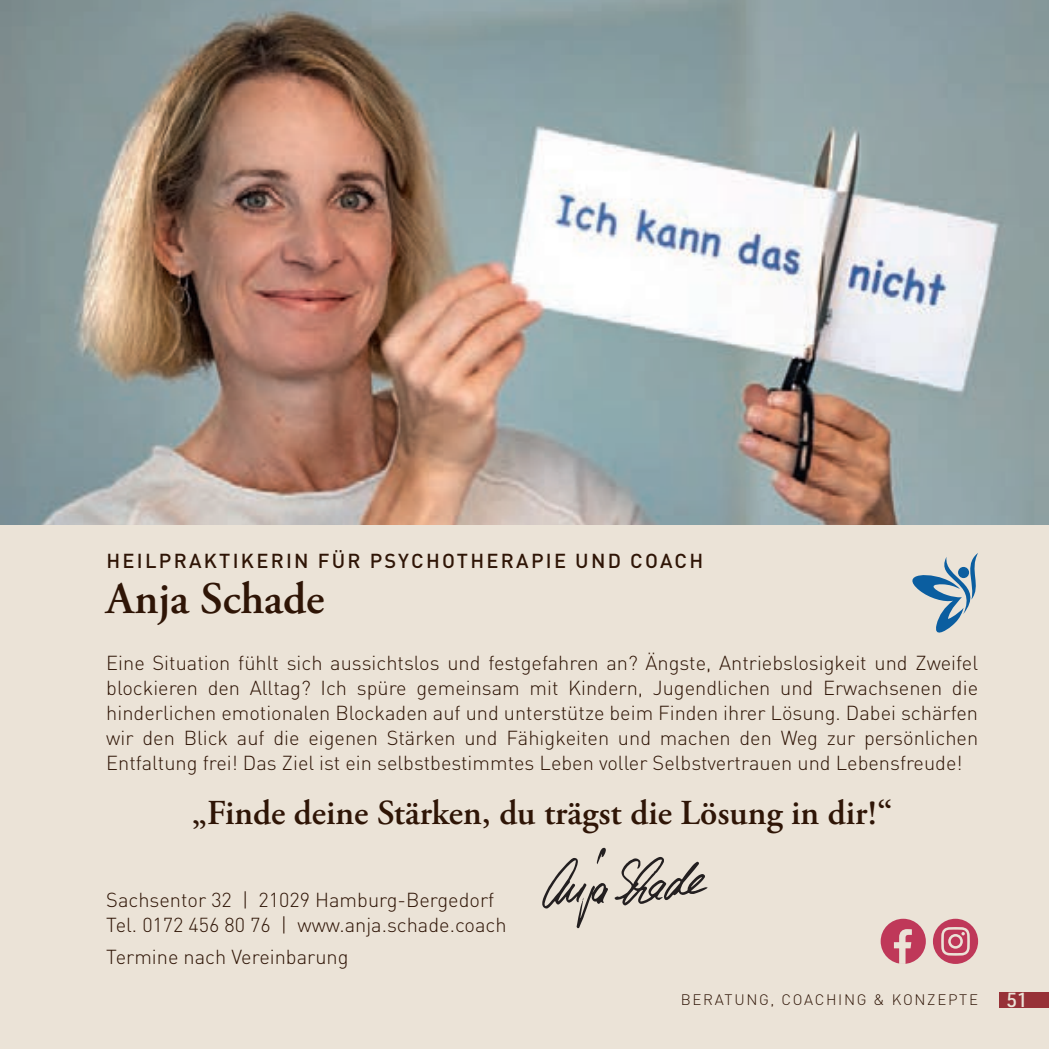
<style>
.page{position:relative;width:1049px;height:1049px;background:#ebe3d7}
.page>*{position:absolute;margin:0;border:0;box-sizing:border-box;transform-origin:0 0}
.M_Name{font:600 45px "Adobe Garamond Pro";color:#2f1506}
.t1{font:600 35px "Adobe Garamond Pro";color:#2f1506}
.t2{font:300 20px/25px "DIN";color:#2f1506;text-align:justify}
.Sub_ohne_Abstand{font:500 20px "DIN";letter-spacing:.115em;color:#2f1506}
.t3{font:500 20px "URWDIN";color:#ebe3d7}
.t4{font:300 15px "DIN";letter-spacing:.115em;color:#2f1506}
</style>
<div class="page">
<div style="left:933px;top:919px;width:45px;height:45px;background:#bf3859;border-radius:50%"></div>
<svg style="left:941px;top:927px;width:29px;height:29px"></svg>
<svg style="left:614px;top:856px;width:94px;height:49px"></svg>
<svg style="left:542px;top:847px;width:66px;height:81px"></svg>
<div style="left:881px;top:919px;width:45px;height:45px;background:#bf3859;border-radius:50%"></div>
<svg style="left:894px;top:929px;width:18px;height:35px"></svg>
<svg style="left:912px;top:553px;width:66px;height:79px"></svg>
<img style="left:0;top:0;width:1049px;height:524px">
<div style="left:999px;top:992px;width:50px;height:15px;background:#973137"></div>
<p class="Sub_ohne_Abstand" style="left:106px;top:548px;width:598px">HEILPRAKTIKERIN FÜR PSYCHOTHERAPIE UND COACH</p>
<p class="M_Name" style="left:106px;top:573px;width:220px">Anja Schade</p>
<p class="t2" style="left:106px;top:650px;width:873px">Eine Situation fühlt sich aussichtslos und festgefahren an? Ängste, Antriebslosigkeit und Zweifel blockieren den Alltag? Ich spüre gemeinsam mit Kindern, Jugendlichen und Erwachsenen die hinderlichen emotionalen Blockaden auf und unterstütze beim Finden ihrer Lösung. Dabei schärfen wir den Blick auf die eigenen Stärken und Fähigkeiten und machen den Weg zur persönlichen Entfaltung frei! Das Ziel ist ein selbstbestimmtes Leben voller Selbstvertrauen und Lebensfreude!</p>
<p class="t1" style="left:192px;top:792px;width:702px">„Finde deine Stärken, du trägst die Lösung in dir!“</p>
<p class="t2" style="left:106px;top:887px;width:389px">Sachsentor 32 | 21029 Hamburg-Bergedorf</p>
<p class="t2" style="left:106px;top:912px;width:402px">Tel. 0172 456 80 76 | www.anja.schade.coach</p>
<p class="t2" style="left:106px;top:944px;width:244px">Termine nach Vereinbarung</p>
<p class="t4" style="left:681px;top:990px;width:299px">BERATUNG, COACHING &amp; KONZEPTE</p>
<p class="t3" style="left:1006px;top:986px;width:23px">51</p>
</div>
